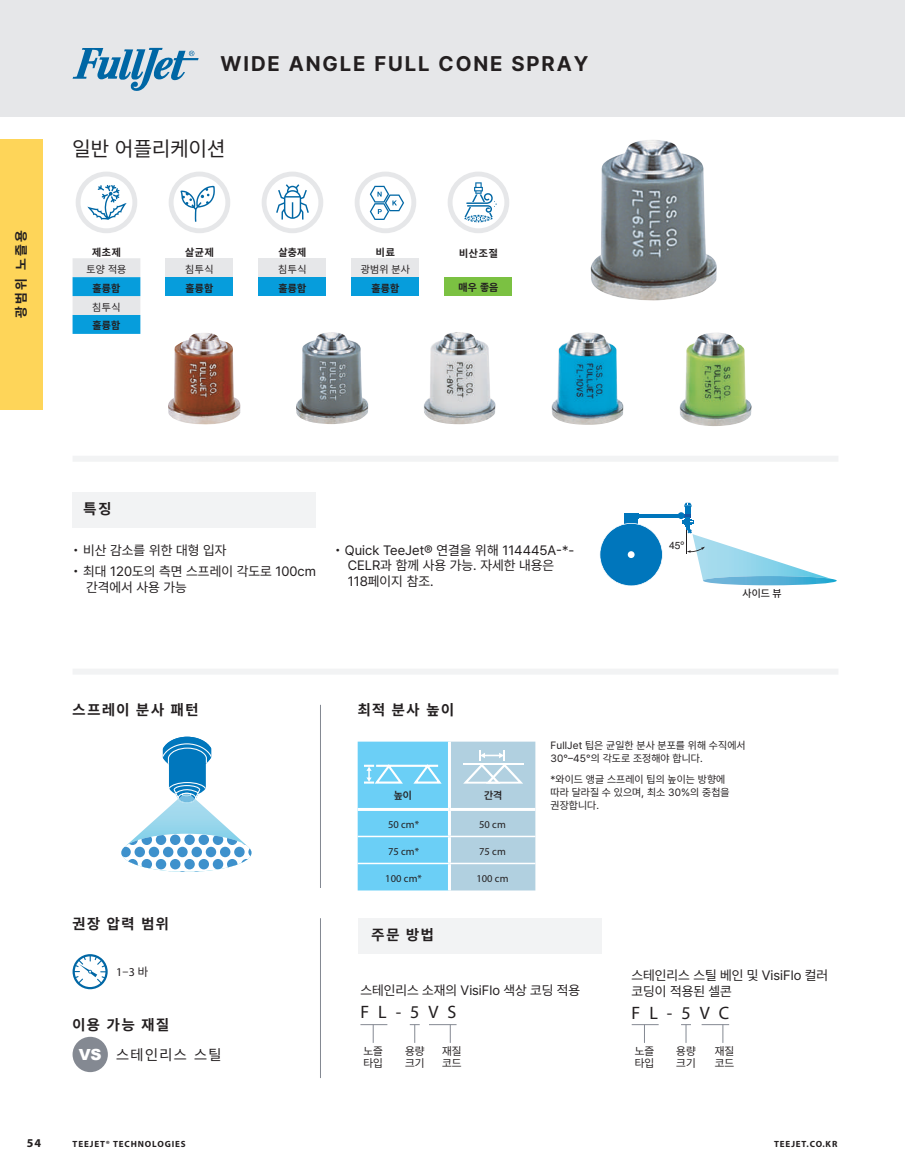
<style>
.page{position:relative;width:905px;height:1175px;background:#fff}
.page>*{position:absolute;margin:0;border:0;box-sizing:border-box;transform-origin:0 0}
.t1{font:700 21px "Pretendard";letter-spacing:.09em;color:#231f20}
.t2{font:21px "Pretendard";letter-spacing:.01em;color:#231f20}
.t3{font:18px "Myriad Pro";letter-spacing:.5em;color:#231f20}
.t4{font:900 15.3px "Arial";color:#fff}
.t5{font:700 15px "Pretendard";letter-spacing:.115em;color:#231f20}
.t6{font:15px "Pretendard";letter-spacing:.1em;color:#231f20}
.t7{font:13.5px/15.8px "Pretendard";color:#231f20}
.t8{font:700 13.5px "Pretendard";letter-spacing:.18em;color:#231f20}
.t9{font:12px "Myriad Pro";color:#231f20}
.t10{font:700 12px "Myriad Pro";color:#231f20}
.t11{font:11.25px/12px "Pretendard";color:#231f20}
.t12{font:10.5px/12.8px "Pretendard";letter-spacing:.01em;color:#231f20}
.t13{font:700 10.5px "Pretendard";letter-spacing:.02em;color:#231f20}
.t14{font:10.5px "Myriad Pro";letter-spacing:.005em;color:#231f20}
.t15{font:500 10.5px "Pretendard";color:#231f20}
.t16{font:600 10.5px "Pretendard";color:#231f20}
.t17{font:10.2px "Helvetica";color:#231f20}
.t18{font:700 9px "Myriad Pro";letter-spacing:.095em;color:#231f20}
.s1{font-family:"Pretendard"}
</style>
<div class="page">
<div style="left:0;top:139px;width:43px;height:270px;background:#fed559"></div>
<div style="left:0;top:0;width:904px;height:116px;background:#e6e7e9"></div>
<hr style="left:904px;top:0;width:1px;height:116px;background:#e6e7e9">
<img style="left:168px;top:333px;width:72px;height:92px">
<img style="left:296px;top:332px;width:72px;height:92px">
<img style="left:424px;top:332px;width:71px;height:92px">
<img style="left:551px;top:332px;width:72px;height:93px">
<img style="left:679px;top:333px;width:72px;height:93px">
<img style="left:590px;top:140px;width:126px;height:160px">
<div style="left:73px;top:456px;width:765px;height:6px;background:#f2f3f4"></div>
<div style="left:73px;top:668px;width:765px;height:6px;background:#f2f3f4"></div>
<div style="left:624px;top:518px;width:14px;height:6px;background:#0076bc"></div>
<svg style="left:599px;top:523px;width:63px;height:63px"></svg>
<div style="left:627px;top:551px;width:7px;height:7px;background:#fff;border-radius:50%"></div>
<div style="left:624px;top:513px;width:14px;height:5px;background:#0076bc"></div>
<hr style="left:638px;top:514px;width:40px;height:3px;background:#0076bc">
<svg style="left:678px;top:503px;width:158px;height:82px"></svg>
<svg style="left:121px;top:736px;width:130px;height:135px"></svg>
<hr style="left:320px;top:704px;width:1px;height:184px;background:#848992">
<div style="left:73px;top:1036px;width:35px;height:36px;background:#848992;border-radius:50%"></div>
<svg style="left:73px;top:954px;width:35px;height:35px"></svg>
<hr style="left:320px;top:918px;width:1px;height:160px;background:#848992">
<svg style="left:448px;top:172px;width:61px;height:61px"></svg>
<svg style="left:355px;top:172px;width:61px;height:61px"></svg>
<svg style="left:262px;top:172px;width:61px;height:61px"></svg>
<svg style="left:169px;top:172px;width:61px;height:61px"></svg>
<svg style="left:76px;top:172px;width:61px;height:61px"></svg>
<svg style="left:73px;top:48px;width:125px;height:43px"></svg>
<div style="left:73px;top:492px;width:243px;height:35px;background:#f2f3f4"></div>
<div style="left:357px;top:918px;width:244px;height:35px;background:#f2f3f4"></div>
<svg style="left:360px;top:1024px;width:27px;height:18px"></svg>
<svg style="left:410px;top:1024px;width:9px;height:18px"></svg>
<svg style="left:429px;top:1024px;width:27px;height:18px"></svg>
<svg style="left:631px;top:1024px;width:27px;height:18px"></svg>
<svg style="left:681px;top:1024px;width:10px;height:18px"></svg>
<svg style="left:701px;top:1024px;width:28px;height:18px"></svg>
<svg style="left:357px;top:741px;width:178px;height:149px;background:#98d4ed"></svg>
<div style="left:444px;top:277px;width:68px;height:19px;background:#7bc142"></div>
<div style="left:351px;top:258px;width:68px;height:19px;background:#e6e7e9"></div>
<div style="left:351px;top:277px;width:68px;height:19px;background:#069ddc"></div>
<div style="left:258px;top:258px;width:68px;height:19px;background:#e6e7e9"></div>
<div style="left:258px;top:277px;width:68px;height:19px;background:#069ddc"></div>
<div style="left:165px;top:258px;width:68px;height:19px;background:#e6e7e9"></div>
<div style="left:165px;top:277px;width:68px;height:19px;background:#069ddc"></div>
<svg style="left:73px;top:258px;width:67px;height:76px;background:#76c2e2"></svg>
<h1 class="t1" style="left:220px;top:48px;width:369px">WIDE ANGLE FULL CONE SPRAY</h1>
<p class="t8" style="left:11px;top:318px;width:89px;rotate:-90deg">광범위 노즐용</p>
<h1 class="t2" style="left:73px;top:133px;width:154px">일반 어플리케이션</h1>
<p class="t13" style="left:92px;top:244px;width:30px">제초제</p>
<p class="t12" style="left:87px;top:262px;width:41px">토양 적용</p>
<p class="t13" style="left:93px;top:280px;width:29px">훌륭함</p>
<p class="t12" style="left:92px;top:300px;width:30px">침투식</p>
<p class="t13" style="left:93px;top:318px;width:29px">훌륭함</p>
<p class="t13" style="left:185px;top:244px;width:30px">살균제</p>
<p class="t12" style="left:185px;top:262px;width:30px">침투식</p>
<p class="t13" style="left:186px;top:280px;width:29px">훌륭함</p>
<p class="t13" style="left:278px;top:244px;width:29px">살충제</p>
<p class="t12" style="left:278px;top:262px;width:30px">침투식</p>
<p class="t13" style="left:278px;top:280px;width:29px">훌륭함</p>
<p class="t13" style="left:376px;top:244px;width:20px">비료</p>
<p class="t12" style="left:361px;top:262px;width:51px">광범위 분사</p>
<p class="t13" style="left:371px;top:280px;width:29px">훌륭함</p>
<p class="t13" style="left:459px;top:245px;width:40px">비산조절</p>
<p class="t13" style="left:458px;top:280px;width:41px">매우 좋음</p>
<p class="t5" style="left:84px;top:497px;width:29px">특징</p>
<p class="t7" style="left:73px;top:541px;width:155px">• 비산 감소를 위한 대형 입자</p>
<p class="t7" style="left:86px;top:563px;width:231px;text-indent:-14px">• 최대 120도의 측면 스프레이 각도로 100cm 간격에서 사용 가능</p>
<p class="t7" style="left:348px;top:541px;width:228px;text-indent:-14px">• Quick TeeJet® 연결을 위해 114445A-*-<br>CELR과 함께 사용 가능. 자세한 내용은<br>118페이지 참조.</p>
<p class="t17" style="left:669px;top:537px;width:17px">45º</p>
<p class="t15" style="left:742px;top:585px;width:40px">사이드 뷰</p>
<p class="t5" style="left:73px;top:699px;width:127px">스프레이 분사 패턴</p>
<p class="t5" style="left:73px;top:912px;width:98px">권장 압력 범위</p>
<p class="t9" style="left:116px;top:964px;width:34px">1–3 <span class="s1">바</span></p>
<p class="t5" style="left:73px;top:1013px;width:98px">이용 가능 재질</p>
<p class="t6" style="left:116px;top:1044px;width:107px">스테인리스 스틸</p>
<p class="t4" style="left:79px;top:1043px;width:24px">VS</p>
<p class="t5" style="left:357px;top:699px;width:98px">최적 분사 높이</p>
<p class="t16" style="left:393px;top:787px;width:20px">높이</p>
<p class="t16" style="left:484px;top:787px;width:20px">간격</p>
<p class="t14" style="left:388px;top:818px;width:33px">50 cm*</p>
<p class="t14" style="left:479px;top:818px;width:28px">50 cm</p>
<p class="t14" style="left:388px;top:845px;width:33px">75 cm*</p>
<p class="t14" style="left:479px;top:845px;width:28px">75 cm</p>
<p class="t14" style="left:385px;top:872px;width:38px">100 cm*</p>
<p class="t14" style="left:476px;top:872px;width:34px">100 cm</p>
<p class="t5" style="left:371px;top:923px;width:64px">주문 방법</p>
<p class="t12" style="left:550px;top:738px;width:196px">FullJet 팁은 균일한 분사 분포를 위해 수직에서<br>30°–45°의 각도로 조정해야 합니다.</p>
<p class="t12" style="left:550px;top:772px;width:180px">*와이드 앵글 스프레이 팁의 높이는 방향에 따라 달라질 수 있으며, 최소 30%의 중첩을 권장합니다.</p>
<p class="t7" style="left:631px;top:966px;width:198px">스테인리스 스틸 베인 및 VisiFlo 컬러 코딩이 적용된 셀콘</p>
<h2 class="t3" style="left:631px;top:1001px;width:99px">FL-5VC</h2>
<p class="t7" style="left:360px;top:981px;width:221px">스테인리스 소재의 VisiFlo 색상 코딩 적용</p>
<h2 class="t3" style="left:360px;top:1000px;width:97px">FL-5VS</h2>
<p class="t11" style="left:405px;top:1044px;width:21px">용량 크기</p>
<p class="t11" style="left:442px;top:1044px;width:21px">재질 코드</p>
<p class="t11" style="left:363px;top:1044px;width:21px">노즐 타입</p>
<p class="t11" style="left:676px;top:1044px;width:21px">용량 크기</p>
<p class="t11" style="left:714px;top:1044px;width:21px">재질 코드</p>
<p class="t11" style="left:634px;top:1044px;width:21px">노즐 타입</p>
<p class="t10" style="left:27px;top:1135px;width:16px">54</p>
<p class="t18" style="left:73px;top:1137px;width:114px">TEEJET® TECHNOLOGIES</p>
<p class="t18" style="left:774px;top:1137px;width:65px">TEEJET.CO.KR</p>
</div>
